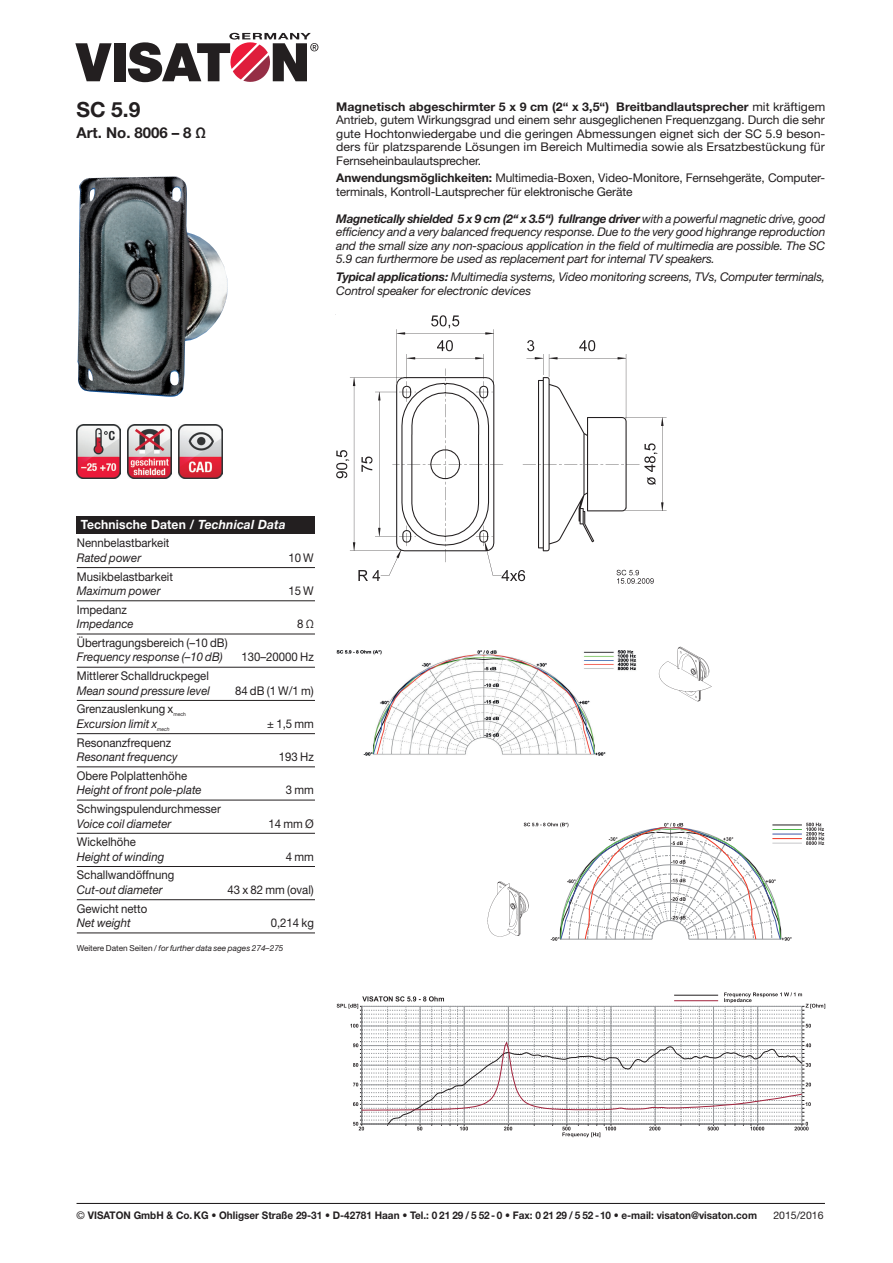
<style>
.page{position:relative;width:893px;height:1263px;background:#fff}
.page>*{position:absolute;margin:0;border:0;box-sizing:border-box;transform-origin:0 0}
.t1{font:700 21px "Helvetica Neue LT Std";color:#231f20}
.t2{font:700 15px "Helvetica Neue LT Std";color:#231f20}
.t3{font:700 12.75px "Helvetica Neue LT Std";letter-spacing:.01em;color:#fff;scale:.95 1}
.t4{font:12px/13.5px "Helvetica Neue LT Std";color:#231f20;text-align:justify}
.t5{font:italic 12px/13.5px "Helvetica Neue LT Std";color:#231f20;text-align:justify}
.t6{font:12px "Helvetica Neue LT Std";color:#231f20;scale:.95 1}
.t7{font:italic 12px "Helvetica Neue LT Std";color:#231f20;scale:.95 1}
.t8{font:700 10.5px "Helvetica Neue LT Std";color:#231f20;scale:.95 1}
.t9{font:10.5px "Helvetica Neue LT Std";color:#231f20}
.t10{font:italic 8.25px "Helvetica Neue LT Std";color:#231f20}
.t11{font:5.25px "Helvetica Neue LT Std";color:#231f20;scale:.95 1}
.t12{font:italic 5.25px "Helvetica Neue LT Std";color:#231f20;scale:.95 1}
.s1{font-weight:700}
.s2{font-style:italic}
.s3{font-style:normal}
.s4{font-weight:400}
</style>
<div class="page">
<svg style="left:75px;top:43px;width:37px;height:38px"></svg>
<div style="left:114px;top:43px;width:11px;height:38px;background:#231f20"></div>
<svg style="left:128px;top:33px;width:190px;height:50px"></svg>
<hr style="left:77px;top:1203px;width:748px;height:1px;background:#231f20">
<div style="left:77px;top:516px;width:238px;height:17px;background:#231f20"></div>
<hr style="left:77px;top:567px;width:238px;height:1px;background:#231f20">
<hr style="left:77px;top:600px;width:238px;height:1px;background:#231f20">
<hr style="left:77px;top:634px;width:238px;height:1px;background:#231f20">
<hr style="left:77px;top:667px;width:238px;height:1px;background:#231f20">
<hr style="left:77px;top:700px;width:238px;height:1px;background:#231f20">
<hr style="left:77px;top:733px;width:238px;height:1px;background:#231f20">
<hr style="left:77px;top:767px;width:238px;height:1px;background:#231f20">
<hr style="left:77px;top:800px;width:238px;height:1px;background:#231f20">
<hr style="left:77px;top:833px;width:238px;height:1px;background:#231f20">
<hr style="left:77px;top:866px;width:238px;height:1px;background:#231f20">
<hr style="left:77px;top:899px;width:238px;height:1px;background:#231f20">
<hr style="left:77px;top:933px;width:238px;height:1px;background:#231f20">
<img style="left:77px;top:425px;width:43px;height:54px">
<img style="left:128px;top:425px;width:43px;height:54px">
<img style="left:179px;top:425px;width:43px;height:54px">
<img style="left:336px;top:315px;width:331px;height:269px">
<img style="left:78px;top:176px;width:150px;height:221px">
<svg style="left:337px;top:992px;width:488px;height:145px"></svg>
<img style="left:336px;top:650px;width:301px;height:106px">
<svg style="left:523px;top:822px;width:301px;height:119px"></svg>
<img style="left:659px;top:646px;width:53px;height:55px">
<img style="left:487px;top:882px;width:43px;height:55px">
<h1 class="t1" style="left:77px;top:97px;width:65px">SC 5.9</h1>
<p class="t2" style="left:77px;top:123px;width:131px">Art. No. 8006 – 8 Ω</p>
<p class="t4" style="left:336px;top:99px;width:490px"><span class="s1">Magnetisch abgeschirmter 5 x 9 cm (2“ x 3,5“) Breitbandlautsprecher</span> mit kräftigem Antrieb, gutem Wirkungsgrad und einem sehr ausgeglichenen Frequenzgang. Durch die sehr gute Hochtonwiedergabe und die geringen Abmessungen eignet sich der SC 5.9 beson&shy;ders für platzsparende Lösungen im Bereich Multimedia sowie als Ersatzbestückung für Fernseheinbaulautsprecher.</p>
<p class="t4" style="left:336px;top:171px;width:489px"><span class="s1">Anwendungsmöglichkeiten:</span> Multimedia-Boxen, Video-Monitore, Fernsehgeräte, Computer&shy;terminals, Kontroll-Lautsprecher für elektronische Geräte</p>
<p class="t5" style="left:336px;top:212px;width:491px"><span class="s1">Magnetically shielded 5 x 9 cm (2“ x 3.5“) fullrange driver</span> with a powerful magnetic drive, good efficiency and a very balanced frequency response. Due to the very good highrange reproduction and the small size any non-spacious application in the field of multimedia are possible. The SC 5.9 can furthermore be used as replacement part for internal TV speakers.</p>
<p class="t5" style="left:336px;top:270px;width:491px"><span class="s1">Typical applications:</span> Multimedia systems, Video monitoring screens, TVs, Computer terminals,<br>Control speaker for electronic devices</p>
<p class="t3" style="left:81px;top:516px;width:217px">Technische Daten / <span class="s2">Technical Data</span></p>
<p class="t6" style="left:77px;top:536px;width:99px">Nennbelastbarkeit</p>
<p class="t7" style="left:77px;top:550px;width:69px">Rated power</p>
<p class="t6" style="left:288px;top:550px;width:28px">10 W</p>
<p class="t6" style="left:77px;top:569px;width:103px">Musikbelastbarkeit</p>
<p class="t7" style="left:77px;top:583px;width:90px">Maximum power</p>
<p class="t6" style="left:288px;top:584px;width:28px">15 W</p>
<p class="t6" style="left:77px;top:602px;width:54px">Impedanz</p>
<p class="t7" style="left:77px;top:617px;width:61px">Impedance</p>
<p class="t6" style="left:297px;top:617px;width:19px">8 Ω</p>
<p class="t6" style="left:77px;top:635px;width:160px">Übertragungsbereich (–10 dB)</p>
<p class="t7" style="left:77px;top:650px;width:155px">Frequency response (–10 dB)</p>
<p class="t6" style="left:242px;top:650px;width:78px">130–20000 Hz</p>
<p class="t6" style="left:77px;top:669px;width:141px">Mittlerer Schalldruckpegel</p>
<p class="t7" style="left:77px;top:683px;width:142px">Mean sound pressure level</p>
<p class="t6" style="left:235px;top:683px;width:84px">84 dB (1 W/1 m)</p>
<p class="t6" style="left:77px;top:702px;width:103px">Grenzauslenkung x</p>
<p class="t11" style="left:173px;top:711px;width:15px">mech</p>
<p class="t7" style="left:77px;top:716px;width:86px">Excursion limit x</p>
<p class="t12" style="left:157px;top:726px;width:15px">mech</p>
<p class="t6" style="left:267px;top:716px;width:51px">± 1,5 mm</p>
<p class="t6" style="left:77px;top:735px;width:101px">Resonanzfrequenz</p>
<p class="t7" style="left:77px;top:750px;width:108px">Resonant frequency</p>
<p class="t6" style="left:279px;top:750px;width:38px">193 Hz</p>
<p class="t6" style="left:77px;top:768px;width:118px">Obere Polplattenhöhe</p>
<p class="t7" style="left:77px;top:783px;width:133px">Height of front pole-plate</p>
<p class="t6" style="left:286px;top:783px;width:31px">3 mm</p>
<p class="t6" style="left:77px;top:802px;width:153px">Schwingspulendurchmesser</p>
<p class="t7" style="left:77px;top:816px;width:101px">Voice coil diameter</p>
<p class="t6" style="left:269px;top:816px;width:49px">14 mm Ø</p>
<p class="t6" style="left:77px;top:835px;width:64px">Wickelhöhe</p>
<p class="t7" style="left:77px;top:849px;width:94px">Height of winding</p>
<p class="t6" style="left:286px;top:849px;width:31px">4 mm</p>
<p class="t6" style="left:77px;top:868px;width:104px">Schallwandöffnung</p>
<p class="t7" style="left:77px;top:882px;width:92px">Cut-out diameter</p>
<p class="t6" style="left:227px;top:882px;width:92px">43 x 82 mm (oval)</p>
<p class="t6" style="left:77px;top:901px;width:76px">Gewicht netto</p>
<p class="t7" style="left:77px;top:916px;width:58px">Net weight</p>
<p class="t6" style="left:271px;top:916px;width:47px">0,214 kg</p>
<p class="t10" style="left:77px;top:943px;width:208px"><span class="s3">Weitere Daten Seiten /</span> for further data see pages 274–275</p>
<p class="t8" style="left:77px;top:1209px;width:718px"><span class="s4">©</span> VISATON GmbH &amp; Co. KG • Ohligser Straße 29-31 • D-42781 Haan • Tel.: 0 21 29 / 5 52- 0 • Fax: 0 21 29 / 5 52 -10 • e-mail: visaton@visaton.com</p>
<p class="t9" style="left:773px;top:1209px;width:52px">2015/2016</p>
</div>
